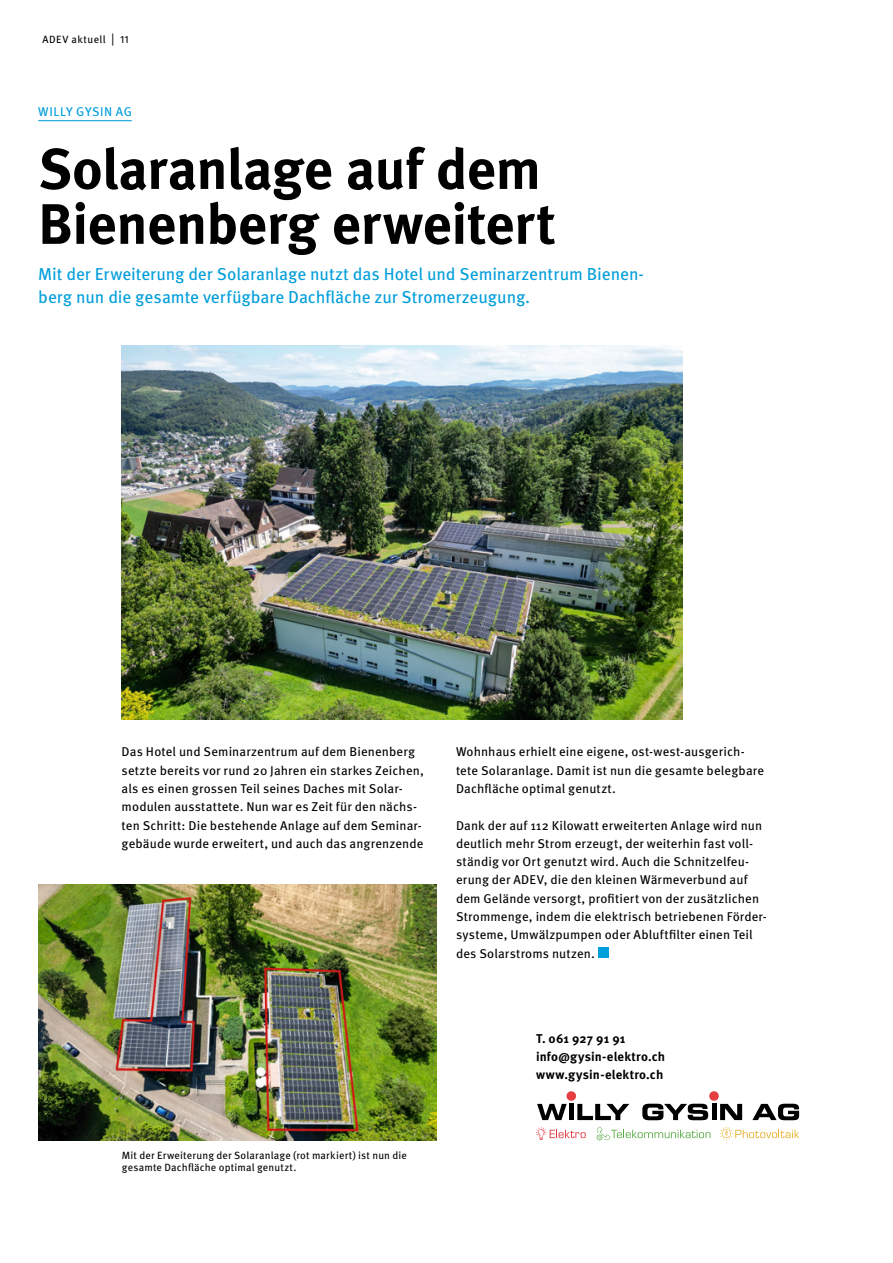
<style>
.page{position:relative;width:893px;height:1263px;background:#fff}
.page>*{position:absolute;margin:0;border:0;box-sizing:border-box;transform-origin:0 0}
.t1{font:700 57px/54.9px "Meta Pro";letter-spacing:-.01em;color:#000}
.t2{font:17.25px/22.5px "Meta Pro";letter-spacing:-.005em;color:#009edb}
.t3{font:12.75px/18.3px "Meta Pro";letter-spacing:.01em;color:#000}
.t4{font:700 12.75px/18.3px "Meta Pro";letter-spacing:.015em;color:#000}
.t5{font:12.75px "Meta Pro";letter-spacing:.045em;color:#009edb}
.t6{font:10.5px/12px "Meta Pro";letter-spacing:.02em;color:#000}
.t7{font:10.5px "Meta Pro";letter-spacing:.045em;color:#000}
.s1{font-size:12.6px}
</style>
<div class="page">
<hr style="left:38px;top:120px;width:94px;height:1px;background:#009edb">
<div style="left:598px;top:947px;width:10px;height:11px;background:#009edb"></div>
<img style="left:38px;top:884px;width:399px;height:257px">
<img style="left:122px;top:346px;width:561px;height:374px">
<svg style="left:596px;top:1127px;width:114px;height:14px"></svg>
<svg style="left:720px;top:1126px;width:79px;height:14px"></svg>
<svg style="left:536px;top:1127px;width:50px;height:13px"></svg>
<svg style="left:537px;top:1104px;width:30px;height:16px"></svg>
<div style="left:569px;top:1104px;width:5px;height:16px;background:#000"></div>
<svg style="left:577px;top:1104px;width:52px;height:16px"></svg>
<svg style="left:642px;top:1104px;width:66px;height:16px"></svg>
<div style="left:711px;top:1104px;width:5px;height:16px;background:#000"></div>
<svg style="left:720px;top:1104px;width:22px;height:16px"></svg>
<svg style="left:752px;top:1104px;width:47px;height:16px"></svg>
<div style="left:566px;top:1091px;width:10px;height:10px;background:#e63d41;border-radius:50%"></div>
<div style="left:709px;top:1091px;width:10px;height:10px;background:#e63d41;border-radius:50%"></div>
<p class="t7" style="left:43px;top:32px;width:88px">ADEV aktuell <span class="s1">|</span> 11</p>
<p class="t5" style="left:38px;top:104px;width:95px">WILLY GYSIN AG</p>
<h1 class="t1" style="left:38px;top:143px;width:519px">Solaranlage auf dem<br>Bienenberg erweitert</h1>
<h2 class="t2" style="left:38px;top:263px;width:607px">Mit der Erweiterung der Solaranlage nutzt das Hotel und Seminarzentrum Bienen&shy;berg nun die gesamte verfügbare Dachfläche zur Stromerzeugung.</h2>
<p class="t3" style="left:122px;top:743px;width:304px">Das Hotel und Seminarzentrum auf dem Bienenberg setzte bereits vor rund 20 Jahren ein starkes Zeichen, als es einen grossen Teil seines Daches mit Solar&shy;modulen ausstattete. Nun war es Zeit für den nächs&shy;ten Schritt: Die bestehende Anlage auf dem Seminar&shy;gebäude wurde erweitert, und auch das angrenzende</p>
<p class="t3" style="left:456px;top:743px;width:310px">Wohnhaus erhielt eine eigene, ost-west-ausgerich&shy;tete Solaranlage. Damit ist nun die gesamte belegbare<br>Dachfläche optimal genutzt.</p>
<p class="t3" style="left:456px;top:816px;width:312px">Dank der auf 112 Kilowatt erweiterten Anlage wird nun deutlich mehr Strom erzeugt, der weiterhin fast voll&shy;ständig vor Ort genutzt wird. Auch die Schnitzelfeu&shy;erung der ADEV, die den kleinen Wärmeverbund auf dem Gelände versorgt, profitiert von der zusätzlichen Strommenge, indem die elektrisch betriebenen Förder&shy;systeme, Umwälzpumpen oder Abluftfilter einen Teil des Solarstroms nutzen.</p>
<p class="t6" style="left:122px;top:1149px;width:287px">Mit der Erweiterung der Solaranlage (rot markiert) ist nun die gesamte Dachfläche optimal genutzt.</p>
<p class="t4" style="left:536px;top:1029px;width:131px">T. 061 927 91 91 info@gysin-elektro.ch www.gysin-elektro.ch</p>
</div>
